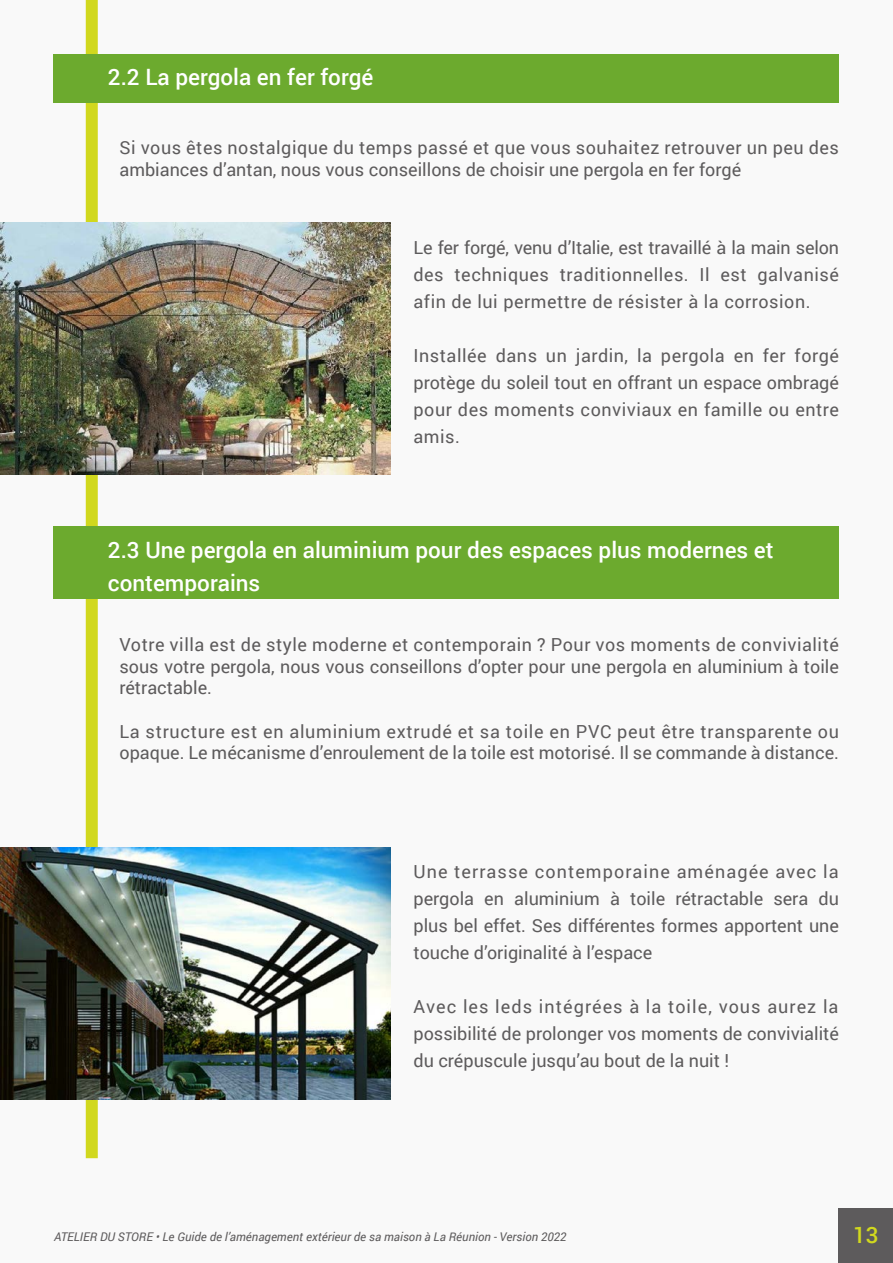
<style>
.page{position:relative;width:893px;height:1263px;background:#f9f9f9}
.page>*{position:absolute;margin:0;border:0;box-sizing:border-box;transform-origin:0 0}
.t1{font:500 22.5px "Roboto";color:#fff}
.t2{font:500 22.5px "Roboto";color:#d1d81e}
.t3{font:18px/27px "Roboto";letter-spacing:.025em;color:#5d5b5c;text-align:justify}
.t4{font:18px/21.6px "Roboto";color:#5d5b5c}
.t5{font:18px "Roboto";letter-spacing:.06em;color:#5d5b5c}
.t6{font:italic 12px "Roboto";color:#5d5b5c}
</style>
<div class="page">
<div style="left:839px;top:1209px;width:54px;height:54px;background:#5d5b5c"></div>
<div style="left:86px;top:0;width:12px;height:1158px;background:#d1d81e"></div>
<img style="left:0;top:223px;width:391px;height:252px">
<img style="left:0;top:847px;width:391px;height:252px">
<div style="left:54px;top:54px;width:785px;height:49px;background:#6caa2e"></div>
<div style="left:54px;top:527px;width:785px;height:72px;background:#6caa2e"></div>
<p class="t1" style="left:108px;top:61px;width:267px">2.2 La pergola en fer forgé</p>
<p class="t3" style="left:119px;top:134px;width:721px">Si vous êtes nostalgique du temps passé et que vous souhaitez retrouver un peu des</p>
<p class="t4" style="left:119px;top:158px;width:623px">ambiances d’antan, nous vous conseillons de choisir une pergola en fer forgé</p>
<p class="t3" style="left:413px;top:234px;width:427px">Le fer forgé, venu d’Italie, est travaillé à la main selon des techniques traditionnelles. Il est galvanisé afin de lui permettre de résister à la corrosion.</p>
<p class="t3" style="left:413px;top:342px;width:427px">Installée dans un jardin, la pergola en fer forgé protège du soleil tout en offrant un espace ombragé pour des moments conviviaux en famille ou entre amis.</p>
<p class="t1" style="left:108px;top:534px;width:667px">2.3 Une pergola en aluminium pour des espaces plus modernes et</p>
<p class="t1" style="left:108px;top:567px;width:154px">contemporains</p>
<p class="t3" style="left:119px;top:631px;width:721px">Votre villa est de style moderne et contemporain ? Pour vos moments de convivialité</p>
<p class="t4" style="left:119px;top:655px;width:721px">sous votre pergola, nous vous conseillons d’opter pour une pergola en aluminium à toile rétractable.</p>
<p class="t3" style="left:119px;top:717px;width:721px">La structure est en aluminium extrudé et sa toile en PVC peut être transparente ou</p>
<p class="t4" style="left:119px;top:741px;width:721px">opaque. Le mécanisme d’enroulement de la toile est motorisé. Il se commande à distance.</p>
<p class="t5" style="left:413px;top:859px;width:427px">Une terrasse contemporaine aménagée avec la</p>
<p class="t3" style="left:413px;top:884px;width:427px">pergola en aluminium à toile rétractable sera du plus bel effet. Ses différentes formes apportent une touche d’originalité à l’espace</p>
<p class="t5" style="left:413px;top:994px;width:426px">Avec les leds intégrées à la toile, vous aurez la</p>
<p class="t4" style="left:413px;top:1019px;width:427px;line-height:27px">possibilité de prolonger vos moments de convivialité du crépuscule jusqu’au bout de la nuit !</p>
<p class="t6" style="left:54px;top:1229px;width:514px">ATELIER DU STORE • Le Guide de l’aménagement extérieur de sa maison à La Réunion - Version 2022</p>
<p class="t2" style="left:853px;top:1219px;width:27px">13</p>
</div>
